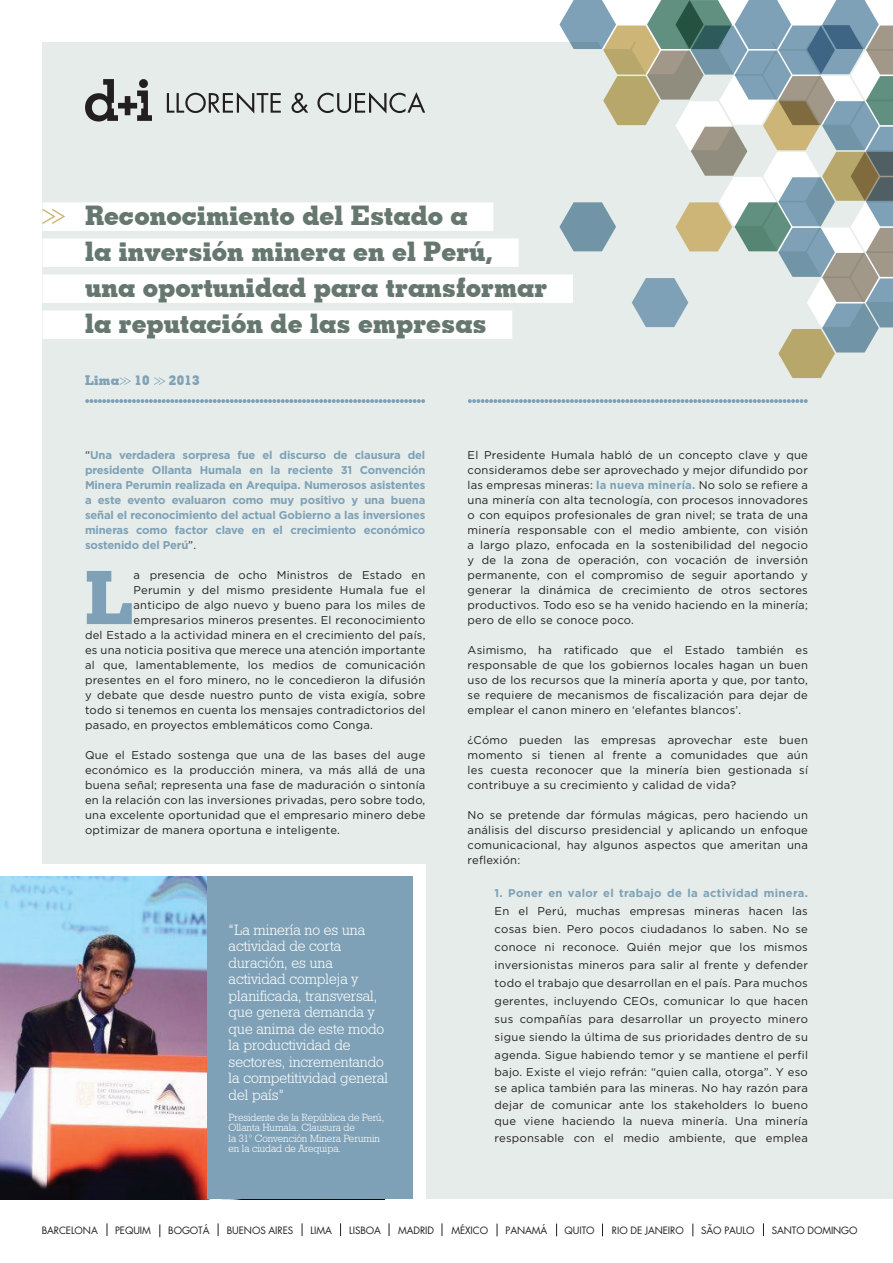
<style>
.page{position:relative;width:893px;height:1263px;background:#fff}
.page>*{position:absolute;margin:0;border:0;box-sizing:border-box;transform-origin:0 0}
.t1{font:700 73.8px "Geometric Slab 703 BT Xtra";color:#7ea1b7}
.t2{font:700 27px/36px "Geometric Slab 703 BT Xtra";color:#65776e}
.t3{font:15px/16.5px "Geometric Slab 712 BT Light A";color:#fff}
.t4{font:700 13.5px "Geometric Slab 703 BT Xtra";letter-spacing:.02em;color:#7ea1b7}
.t5{font:11.25px/15px "Gotham";letter-spacing:.02em;color:#231f20;text-align:justify}
.t6{font:700 11.25px/15px "Gotham";letter-spacing:-.015em;color:#7ea1b7;text-align:justify}
.t7{font:700 11.25px "Gotham";letter-spacing:.025em;color:#7ea1b7}
.t8{font:10.5px/10.5px "Geometric Slab 712 BT Light A";letter-spacing:-.005em;color:#fff}
.t9{font:9.75px "Futura";letter-spacing:-.01em;color:#231f20}
.s1{font-weight:400;color:#231f20}
.s2{font-weight:700;color:#7ea1b7}
</style>
<div class="page">
<div style="left:43px;top:43px;width:850px;height:1156px;background:#e5ece9"></div>
<svg style="left:120px;top:377px;width:11px;height:8px"></svg>
<svg style="left:154px;top:377px;width:11px;height:8px"></svg>
<div style="left:43px;top:202px;width:450px;height:29px;background:#fff"></div>
<div style="left:43px;top:238px;width:476px;height:29px;background:#fff"></div>
<div style="left:43px;top:274px;width:530px;height:29px;background:#fff"></div>
<div style="left:43px;top:310px;width:469px;height:29px;background:#fff"></div>
<svg style="left:43px;top:209px;width:22px;height:15px"></svg>
<svg style="left:545px;top:0;width:348px;height:378px"></svg>
<svg style="left:85px;top:399px;width:340px;height:4px"></svg>
<svg style="left:468px;top:399px;width:340px;height:4px"></svg>
<svg style="left:167px;top:92px;width:114px;height:22px"></svg>
<svg style="left:291px;top:93px;width:17px;height:20px"></svg>
<svg style="left:317px;top:92px;width:108px;height:22px"></svg>
<svg style="left:85px;top:79px;width:67px;height:43px"></svg>
<div style="left:0;top:864px;width:426px;height:345px;background:#fff"></div>
<img style="left:0;top:876px;width:207px;height:323px">
<svg style="left:107px;top:1223px;width:1px;height:13px"></svg>
<svg style="left:159px;top:1224px;width:1px;height:13px"></svg>
<svg style="left:218px;top:1223px;width:1px;height:13px"></svg>
<svg style="left:302px;top:1223px;width:1px;height:13px"></svg>
<svg style="left:340px;top:1223px;width:1px;height:13px"></svg>
<svg style="left:389px;top:1223px;width:1px;height:13px"></svg>
<svg style="left:442px;top:1223px;width:1px;height:13px"></svg>
<svg style="left:497px;top:1223px;width:1px;height:13px"></svg>
<svg style="left:556px;top:1223px;width:1px;height:13px"></svg>
<svg style="left:602px;top:1223px;width:1px;height:13px"></svg>
<svg style="left:763px;top:1223px;width:1px;height:13px"></svg>
<svg style="left:692px;top:1223px;width:1px;height:13px"></svg>
<div style="left:207px;top:876px;width:205px;height:323px;background:#7ea1b7"></div>
<h2 class="t2" style="left:85px;top:197px;width:464px">Reconocimiento del Estado a<br>la inversión minera en el Perú, una oportunidad para transformar la reputación de las empresas</h2>
<p class="t4" style="left:85px;top:372px;width:66px">Lima 10</p>
<p class="t4" style="left:169px;top:372px;width:32px">2013</p>
<p class="t6" style="left:85px;top:447px;width:342px"><span class="s1">“</span>Una verdadera sorpresa fue el discurso de clausura del presidente Ollanta Humala en la reciente 31 Convención Minera Perumin realizada en Arequipa. Numerosos asistentes a este evento evaluaron como muy positivo y una buena señal el reconocimiento del actual Gobierno a las inversiones mineras como factor clave en el crecimiento económico sostenido del Perú<span class="s1">”.</span></p>
<h1 class="t1" style="left:85px;top:553px;width:49px">L</h1>
<p class="t5" style="left:134px;top:567px;width:293px">a presencia de ocho Ministros de Estado en</p>
<p class="t5" style="left:134px;top:582px;width:293px">Perumin y del mismo presidente Humala fue el</p>
<p class="t5" style="left:134px;top:597px;width:293px">anticipo de algo nuevo y bueno para los miles de</p>
<p class="t5" style="left:134px;top:612px;width:293px">empresarios mineros presentes. El reconocimiento</p>
<p class="t5" style="left:85px;top:627px;width:342px">del Estado a la actividad minera en el crecimiento del país,</p>
<p class="t5" style="left:85px;top:642px;width:342px">es una noticia positiva que merece una atención importante</p>
<p class="t5" style="left:85px;top:657px;width:342px">al que, lamentablemente, los medios de comunicación</p>
<p class="t5" style="left:85px;top:672px;width:342px">presentes en el foro minero, no le concedieron la difusión</p>
<p class="t5" style="left:85px;top:687px;width:342px">y debate que desde nuestro punto de vista exigía, sobre</p>
<p class="t5" style="left:85px;top:702px;width:342px">todo si tenemos en cuenta los mensajes contradictorios del</p>
<p class="t5" style="left:85px;top:717px;width:289px">pasado, en proyectos emblemáticos como Conga.</p>
<p class="t5" style="left:85px;top:747px;width:342px">Que el Estado sostenga que una de las bases del auge económico es la producción minera, va más allá de una buena señal; representa una fase de maduración o sintonía en la relación con las inversiones privadas, pero sobre todo, una excelente oportunidad que el empresario minero debe optimizar de manera oportuna e inteligente.</p>
<h3 class="t3" style="left:229px;top:921px;width:161px">“La minería no es una actividad de corta duración, es una actividad compleja y planificada, transversal, que genera demanda y que anima de este modo la productividad de sectores, incrementando la competitividad general del país”</h3>
<p class="t8" style="left:229px;top:1112px;width:157px">Presidente de la República de Perú,<br>Ollanta Humala. Clausura de<br>la 31° Convención Minera Perumin en la ciudad de Arequipa.</p>
<p class="t5" style="left:468px;top:447px;width:342px">El Presidente Humala habló de un concepto clave y que consideramos debe ser aprovechado y mejor difundido por las empresas mineras: <span class="s2">la nueva minería.</span> No solo se refiere a una minería con alta tecnología, con procesos innovadores o con equipos profesionales de gran nivel; se trata de una minería responsable con el medio ambiente, con visión a largo plazo, enfocada en la sostenibilidad del negocio y de la zona de operación, con vocación de inversión permanente, con el compromiso de seguir aportando y generar la dinámica de crecimiento de otros sectores productivos. Todo eso se ha venido haciendo en la minería; pero de ello se conoce poco.</p>
<p class="t5" style="left:468px;top:642px;width:342px">Asimismo, ha ratificado que el Estado también es responsable de que los gobiernos locales hagan un buen uso de los recursos que la minería aporta y que, por tanto, se requiere de mecanismos de fiscalización para dejar de emplear el canon minero en ‘elefantes blancos’.</p>
<p class="t5" style="left:468px;top:732px;width:342px">¿Cómo pueden las empresas aprovechar este buen momento si tienen al frente a comunidades que aún les cuesta reconocer que la minería bien gestionada sí contribuye a su crecimiento y calidad de vida?</p>
<p class="t5" style="left:468px;top:807px;width:342px">No se pretende dar fórmulas mágicas, pero haciendo un análisis del discurso presidencial y aplicando un enfoque comunicacional, hay algunos aspectos que ameritan una reflexión:</p>
<p class="t7" style="left:495px;top:885px;width:315px">1. Poner en valor el trabajo de la actividad minera.</p>
<p class="t5" style="left:495px;top:902px;width:315px;line-height:18px">En el Perú, muchas empresas mineras hacen las cosas bien. Pero pocos ciudadanos lo saben. No se conoce ni reconoce. Quién mejor que los mismos inversionistas mineros para salir al frente y defender todo el trabajo que desarrollan en el país. Para muchos gerentes, incluyendo CEOs, comunicar lo que hacen sus compañías para desarrollar un proyecto minero sigue siendo la última de sus prioridades dentro de su agenda. Sigue habiendo temor y se mantiene el perfil</p>
<p class="t5" style="left:495px;top:1063px;width:315px;line-height:16.5px">bajo. Existe el viejo refrán: “quien calla, otorga”. Y eso se aplica también para las mineras. No hay razón para dejar de comunicar ante los stakeholders lo bueno que viene haciendo la nueva minería. Una minería responsable con el medio ambiente, que emplea</p>
<p class="t9" style="left:42px;top:1224px;width:58px">BARCELONA</p>
<p class="t9" style="left:115px;top:1224px;width:37px">PEQUIM</p>
<p class="t9" style="left:168px;top:1224px;width:43px">BOGOTÁ</p>
<p class="t9" style="left:227px;top:1224px;width:68px">BUENOS AIRES</p>
<p class="t9" style="left:311px;top:1224px;width:23px">LIMA</p>
<p class="t9" style="left:349px;top:1224px;width:33px">LISBOA</p>
<p class="t9" style="left:398px;top:1224px;width:37px">MADRID</p>
<p class="t9" style="left:451px;top:1224px;width:38px">MÉXICO</p>
<p class="t9" style="left:505px;top:1224px;width:43px">PANAMÁ</p>
<p class="t9" style="left:565px;top:1224px;width:32px">QUITO</p>
<p class="t9" style="left:612px;top:1224px;width:73px">RIO DE JANEIRO</p>
<p class="t9" style="left:701px;top:1224px;width:55px">SÃO PAULO</p>
<p class="t9" style="left:772px;top:1224px;width:87px">SANTO DOMINGO</p>
</div>
